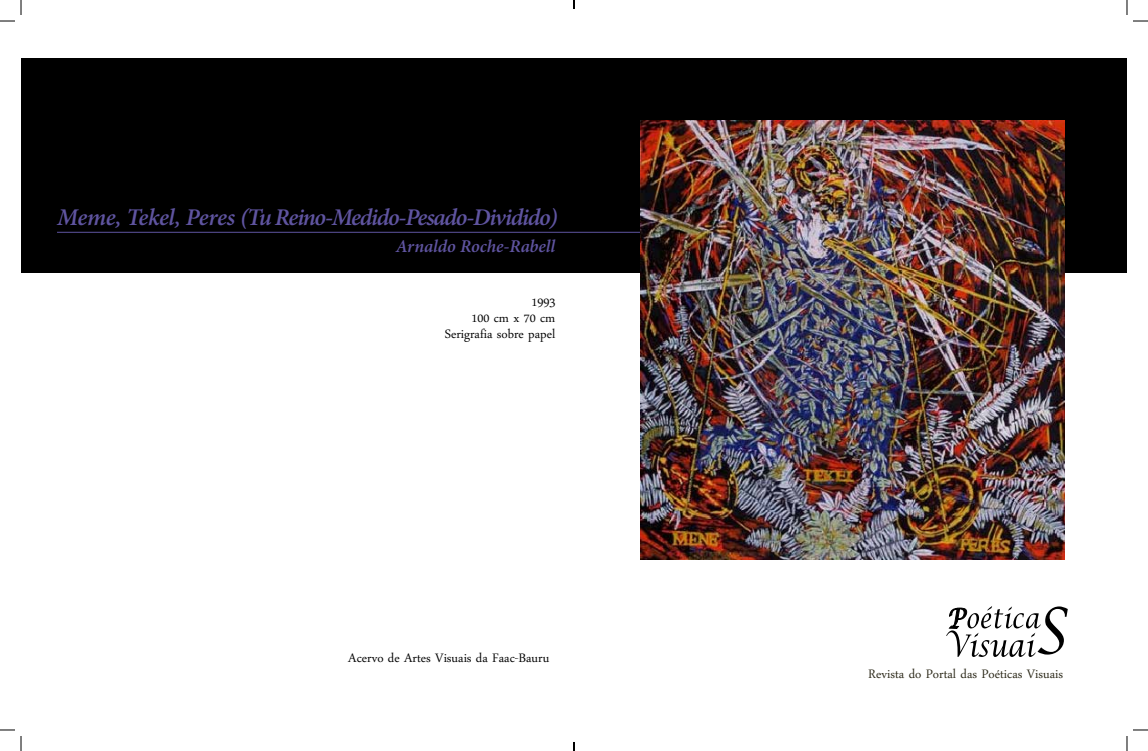
<style>
.page{position:relative;width:1148px;height:751px;background:#fff}
.page>*{position:absolute;margin:0;border:0;box-sizing:border-box;transform-origin:0 0}
.t1{font:italic 600 24px "Minion Pro";letter-spacing:-.05em;color:#5f54a0}
.t2{font:18px/16px "Daun Penh";color:#000;text-align:right}
.t3{font:18px "Daun Penh";color:#2a2717}
.t4{font:italic 600 18px "Minion Pro";letter-spacing:-.005em;color:#5f54a0}
</style>
<div class="page">
<div style="left:21px;top:58px;width:1106px;height:215px;background:#000"></div>
<hr style="left:57px;top:232px;width:583px;height:1px;background:#5f54a0">
<svg style="left:946px;top:606px;width:121px;height:51px"></svg>
<img style="left:640px;top:120px;width:424px;height:439px">
<svg style="left:1133px;top:20px;width:15px;height:2px"></svg>
<svg style="left:0;top:729px;width:15px;height:1px"></svg>
<svg style="left:1133px;top:729px;width:15px;height:1px"></svg>
<svg style="left:0;top:0;width:22px;height:22px"></svg>
<svg style="left:20px;top:736px;width:2px;height:15px"></svg>
<svg style="left:1126px;top:0;width:1px;height:15px"></svg>
<svg style="left:1126px;top:736px;width:1px;height:15px"></svg>
<svg style="left:573px;top:0;width:2px;height:9px"></svg>
<svg style="left:573px;top:742px;width:2px;height:9px"></svg>
<h1 class="t1" style="left:57px;top:200px;width:502px">Meme, Tekel, Peres (Tu Reino-Medido-Pesado-Dividido)</h1>
<p class="t4" style="left:396px;top:234px;width:161px">Arnaldo Roche-Rabell</p>
<p class="t2" style="left:445px;top:291px;width:112px">1993<br>100 cm x 70 cm<br>Serigrafia sobre papel</p>
<p class="t2" style="left:348px;top:647px;width:202px">Acervo de Artes Visuais da Faac-Bauru</p>
<p class="t3" style="left:868px;top:661px;width:196px">Revista do Portal das Poéticas Visuais</p>
</div>
